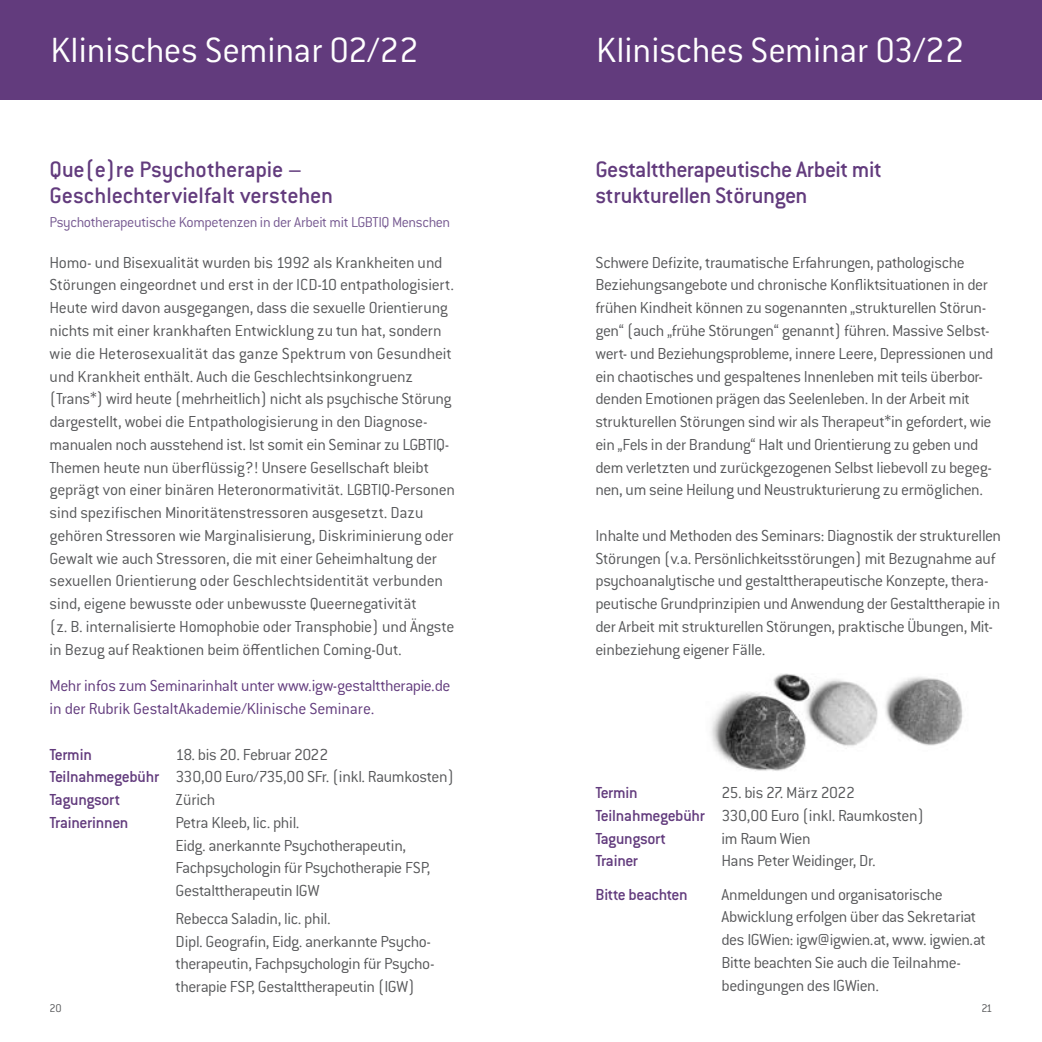
<style>
.page{position:relative;width:1042px;height:1042px;background:#fff}
.page>*{position:absolute;margin:0;border:0;box-sizing:border-box;transform-origin:0 0}
.t1{font:300 38.5px "Conduit ITC Std";color:#fff}
.t2{font:500 24.5px/26.2px "Conduit ITC Std";letter-spacing:-.01em;color:#623b7d}
.t3{font:300 17.5px/22.8px "Conduit ITC Std";letter-spacing:-.02em;color:#57585a}
.t4{font:300 17.5px/22.8px "Conduit ITC Std";letter-spacing:-.015em;color:#623b7d}
.t5{font:500 17.5px "Conduit ITC Std";letter-spacing:-.025em;color:#623b7d}
.t6{font:300 15.75px "Conduit ITC Std";letter-spacing:-.025em;color:#765991}
.Copy{font:300 12.25px "Conduit ITC Std";color:#57585a}
.s1{font-weight:500;color:#623b7d}
</style>
<div class="page">
<img style="left:711px;top:674px;width:252px;height:97px">
<div style="left:0;top:0;width:1042px;height:99px;background:#623b7d"></div>
<p class="t1" style="left:50px;top:27px;width:370px">Klinisches Seminar 02/22</p>
<p class="t2" style="left:50px;top:155px;width:285px">Que(e)re Psychotherapie –<br>Geschlechtervielfalt verstehen</p>
<p class="t6" style="left:50px;top:213px;width:402px">Psychotherapeutische Kompetenzen in der Arbeit mit LGBTIQ Menschen</p>
<p class="t3" style="left:50px;top:250px;width:407px">Homo- und Bisexualität wurden bis 1992 als Krankheiten und Störungen eingeordnet und erst in der ICD-10 entpathologisiert.<br>Heute wird davon ausgegangen, dass die sexuelle Orientierung nichts mit einer krankhaften Entwicklung zu tun hat, sondern wie die Heterosexualität das ganze Spektrum von Gesundheit und Krankheit enthält. Auch die Geschlechtsinkongruenz (Trans*) wird heute (mehrheitlich) nicht als psychische Störung dargestellt, wobei die Entpathologisierung in den Diagnose&shy;manualen noch ausstehend ist. Ist somit ein Seminar zu LGBTIQ-Themen heute nun überflüssig?! Unsere Gesellschaft bleibt geprägt von einer binären Heteronormativität. LGBTIQ-Personen sind spezifischen Minoritätenstressoren ausgesetzt. Dazu gehören Stressoren wie Marginalisierung, Diskriminierung oder Gewalt wie auch Stressoren, die mit einer Geheimhaltung der sexuellen Orientierung oder Geschlechtsidentität verbunden sind, eigene bewusste oder unbewusste Queernegativität<br>(z. B. internalisierte Homophobie oder Transphobie) und Ängste in Bezug auf Reaktionen beim öffentlichen Coming-Out.</p>
<p class="t4" style="left:50px;top:674px;width:402px">Mehr infos zum Seminarinhalt unter www.igw-gestalttherapie.de in der Rubrik GestaltAkademie/Klinische Seminare.</p>
<p class="t5" style="left:50px;top:743px;width:44px">Termin</p>
<p class="t3" style="left:176px;top:742px;width:154px">18. bis 20. Februar 2022</p>
<p class="t3" style="left:50px;top:765px;width:406px"><span class="s1">Teilnahmegebühr</span> 330,00 Euro/735,00 SFr. (inkl. Raumkosten)</p>
<p class="t5" style="left:50px;top:789px;width:72px">Tagungsort</p>
<p class="t3" style="left:176px;top:788px;width:41px">Zürich</p>
<p class="t5" style="left:50px;top:812px;width:80px">Trainerinnen</p>
<p class="t3" style="left:176px;top:810px;width:256px">Petra Kleeb, lic. phil.<br>Eidg. anerkannte Psychotherapeutin,<br>Fachpsychologin für Psychotherapie FSP,<br>Gestalttherapeutin IGW</p>
<p class="t3" style="left:176px;top:906px;width:259px">Rebecca Saladin, lic. phil.<br>Dipl. Geografin, Eidg. anerkannte Psycho&shy;therapeutin, Fachpsychologin für Psycho&shy;therapie FSP, Gestalttherapeutin (IGW)</p>
<p class="t1" style="left:596px;top:27px;width:370px">Klinisches Seminar 03/22</p>
<p class="t2" style="left:595px;top:155px;width:288px">Gestalttherapeutische Arbeit mit strukturellen Störungen</p>
<p class="t3" style="left:595px;top:250px;width:399px">Schwere Defizite, traumatische Erfahrungen, pathologische Beziehungsangebote und chronische Konfliktsituationen in der frühen Kindheit können zu sogenannten „strukturellen Störun&shy;gen“ (auch „frühe Störungen“ genannt) führen. Massive Selbst&shy;wert- und Beziehungsprobleme, innere Leere, Depressionen und ein chaotisches und gespaltenes Innenleben mit teils überbor&shy;denden Emotionen prägen das Seelenleben. In der Arbeit mit strukturellen Störungen sind wir als Therapeut*in gefordert, wie ein „Fels in der Brandung“ Halt und Orientierung zu geben und dem verletzten und zurückgezogenen Selbst liebevoll zu begeg&shy;nen, um seine Heilung und Neustrukturierung zu ermöglichen.</p>
<p class="t3" style="left:595px;top:523px;width:407px">Inhalte und Methoden des Seminars: Diagnostik der strukturellen Störungen (v.a. Persönlichkeitsstörungen) mit Bezugnahme auf psychoanalytische und gestalttherapeutische Konzepte, thera&shy;peutische Grundprinzipien und Anwendung der Gestalttherapie in der Arbeit mit strukturellen Störungen, praktische Übungen, Mit&shy;einbeziehung eigener Fälle.</p>
<p class="t5" style="left:595px;top:782px;width:44px">Termin</p>
<p class="t3" style="left:721px;top:781px;width:135px">25. bis 27. März 2022</p>
<p class="t3" style="left:595px;top:803px;width:330px"><span class="s1">Teilnahmegebühr</span> 330,00 Euro (inkl. Raumkosten)</p>
<p class="t5" style="left:595px;top:827px;width:72px">Tagungsort</p>
<p class="t3" style="left:721px;top:826px;width:91px">im Raum Wien</p>
<p class="t5" style="left:595px;top:850px;width:44px">Trainer</p>
<p class="t3" style="left:721px;top:849px;width:156px">Hans Peter Weidinger, Dr.</p>
<p class="t5" style="left:595px;top:883px;width:94px">Bitte beachten</p>
<p class="t3" style="left:721px;top:882px;width:266px">Anmeldungen und organisatorische Abwicklung erfolgen über das Sekretariat des IGWien: igw@igwien.at, www. igwien.at Bitte beachten Sie auch die Teilnahme&shy;bedingungen des IGWien.</p>
<p class="Copy" style="left:50px;top:1001px;width:14px">20</p>
<p class="Copy" style="left:981px;top:1001px;width:12px">21</p>
</div>
